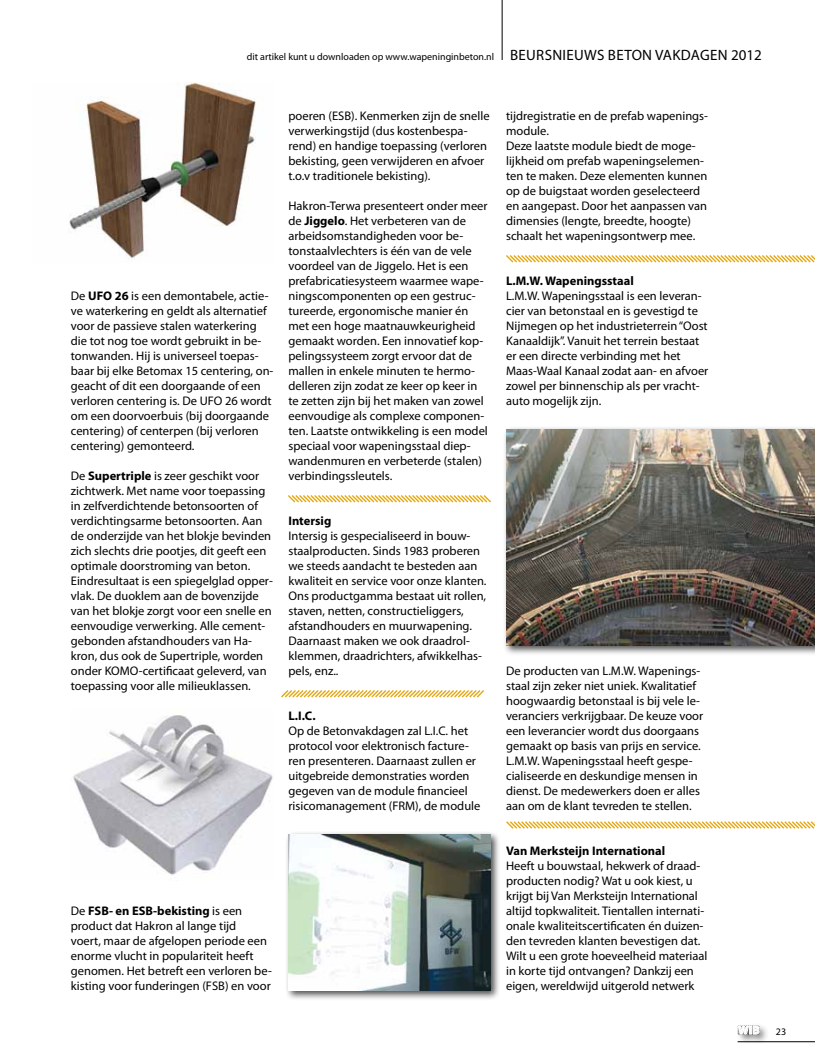
<style>
.page{position:relative;width:815px;height:1063px;background:#fff}
.page>*{position:absolute;margin:0;border:0;box-sizing:border-box;transform-origin:0 0}
.t1{font:12.5px/15px "Myriad Pro";color:#000}
.t2{font:700 12.5px "Myriad Pro";color:#000}
.t3{font:700 11.62px "Myriad Pro";color:#fff}
.t4{font:10px "Myriad Pro";color:#000}
.s1{font-size:15px}
.s2{font-weight:700}
</style>
<div class="page">
<hr style="left:738px;top:1041px;width:77px;height:1px;background:#000">
<div style="left:736px;top:1023px;width:33px;height:22px;background:#000;opacity:.7"></div>
<svg style="left:738px;top:1023px;width:21px;height:15px"></svg>
<hr style="left:502px;top:0;width:1px;height:60px;background:#000">
<svg style="left:506px;top:821px;width:309px;height:8px"></svg>
<img style="left:73px;top:715px;width:200px;height:160px">
<img style="left:69px;top:82px;width:187px;height:176px">
<svg style="left:288px;top:495px;width:203px;height:8px"></svg>
<svg style="left:281px;top:690px;width:203px;height:8px"></svg>
<div style="left:503px;top:426px;width:312px;height:230px;background:#000;opacity:.7"></div>
<img style="left:506px;top:429px;width:309px;height:216px">
<svg style="left:506px;top:255px;width:309px;height:8px"></svg>
<div style="left:285px;top:831px;width:216px;height:169px;background:#000;opacity:.7"></div>
<img style="left:288px;top:834px;width:203px;height:156px">
<p class="t4" style="left:247px;top:50px;width:516px">dit artikel kunt u downloaden op www.wapeninginbeton.nl <span class="s1">BEURSNIEUWS BETON VAKDAGEN 2012</span></p>
<p class="t1" style="left:71px;top:288px;width:204px">De <span class="s2">UFO 26</span> is een demontabele, actie&shy;ve waterkering en geldt als alternatief voor de passieve stalen waterkering die tot nog toe wordt gebruikt in be&shy;tonwanden. Hij is universeel toepas&shy;baar bij elke Betomax 15 centering, on&shy;geacht of dit een doorgaande of een verloren centering is. De UFO 26 wordt om een doorvoerbuis (bij doorgaande centering) of centerpen (bij verloren centering) gemonteerd.</p>
<p class="t1" style="left:71px;top:468px;width:203px">De <span class="s2">Supertriple</span> is zeer geschikt voor zichtwerk. Met name voor toepassing in zelfverdichtende betonsoorten of verdichtingsarme betonsoorten. Aan de onderzijde van het blokje bevinden zich slechts drie pootjes, dit geeft een optimale doorstroming van beton.<br>Eindresultaat is een spiegelglad opper&shy;vlak. De duoklem aan de bovenzijde van het blokje zorgt voor een snelle en eenvoudige verwerking. Alle cement&shy;gebonden afstandhouders van Ha&shy;kron, dus ook de Supertriple, worden onder KOMO-certificaat geleverd, van toepassing voor alle milieuklassen.</p>
<p class="t1" style="left:288px;top:108px;width:203px">poeren (ESB). Kenmerken zijn de snelle verwerkingstijd (dus kostenbespa&shy;rend) en handige toepassing (verloren bekisting, geen verwijderen en afvoer t.o.v traditionele bekisting).</p>
<p class="t1" style="left:288px;top:198px;width:201px">Hakron-Terwa presenteert onder meer de <span class="s2">Jiggelo</span>. Het verbeteren van de arbeidsomstandigheden voor be&shy;tonstaalvlechters is één van de vele voordeel van de Jiggelo. Het is een prefabricatiesysteem waarmee wape&shy;ningscomponenten op een gestruc&shy;tureerde, ergonomische manier én met een hoge maatnauwkeurigheid gemaakt worden. Een innovatief kop&shy;pelingssysteem zorgt ervoor dat de mallen in enkele minuten te hermo&shy;delleren zijn zodat ze keer op keer in te zetten zijn bij het maken van zowel eenvoudige als complexe componen&shy;ten. Laatste ontwikkeling is een model speciaal voor wapeningsstaal diep&shy;wandenmuren en verbeterde (stalen) verbindingssleutels.</p>
<p class="t2" style="left:288px;top:513px;width:44px">Intersig</p>
<p class="t1" style="left:288px;top:528px;width:200px">Intersig is gespecialiseerd in bouw&shy;staalproducten. Sinds 1983 proberen we steeds aandacht te besteden aan kwaliteit en service voor onze klanten.<br>Ons productgamma bestaat uit rollen, staven, netten, constructieliggers, afstandhouders en muurwapening.<br>Daarnaast maken we ook draadrol&shy;klemmen, draadrichters, afwikkelhas&shy;pels, enz..</p>
<p class="t2" style="left:288px;top:708px;width:29px">L.I.C.</p>
<p class="t1" style="left:288px;top:723px;width:193px">Op de Betonvakdagen zal L.I.C. het protocol voor elektronisch facture&shy;ren presenteren. Daarnaast zullen er uitgebreide demonstraties worden gegeven van de module financieel risicomanagement (FRM), de module</p>
<p class="t1" style="left:71px;top:903px;width:203px">De <span class="s2">FSB- en ESB-bekisting</span> is een product dat Hakron al lange tijd<br>voert, maar de afgelopen periode een enorme vlucht in populariteit heeft genomen. Het betreft een verloren be&shy;kisting voor funderingen (FSB) en voor</p>
<p class="t1" style="left:506px;top:108px;width:203px">tijdregistratie en de prefab wapenings&shy;module.<br>Deze laatste module biedt de moge&shy;lijkheid om prefab wapeningselemen&shy;ten te maken. Deze elementen kunnen op de buigstaat worden geselecteerd en aangepast. Door het aanpassen van dimensies (lengte, breedte, hoogte) schaalt het wapeningsontwerp mee.</p>
<p class="t2" style="left:506px;top:273px;width:129px">L.M.W. Wapeningsstaal</p>
<p class="t1" style="left:506px;top:288px;width:204px">L.M.W. Wapeningsstaal is een leveran&shy;cier van betonstaal en is gevestigd te Nijmegen op het industrieterrein “Oost Kanaaldijk”. Vanuit het terrein bestaat er een directe verbinding met het Maas-Waal Kanaal zodat aan- en afvoer zowel per binnenschip als per vracht&shy;auto mogelijk zijn.</p>
<p class="t1" style="left:506px;top:663px;width:199px">De producten van L.M.W. Wapenings&shy;staal zijn zeker niet uniek. Kwalitatief hoogwaardig betonstaal is bij vele le&shy;veranciers verkrijgbaar. De keuze voor een leverancier wordt dus doorgaans gemaakt op basis van prijs en service.<br>L.M.W. Wapeningsstaal heeft gespe&shy;cialiseerde en deskundige mensen in dienst. De medewerkers doen er alles aan om de klant tevreden te stellen.</p>
<p class="t2" style="left:506px;top:843px;width:161px">Van Merksteijn International</p>
<p class="t1" style="left:506px;top:858px;width:203px">Heeft u bouwstaal, hekwerk of draad&shy;producten nodig? Wat u ook kiest, u krijgt bij Van Merksteijn International altijd topkwaliteit. Tientallen internati&shy;onale kwaliteitscertificaten én duizen&shy;den tevreden klanten bevestigen dat.<br>Wilt u een grote hoeveelheid materiaal in korte tijd ontvangen? Dankzij een eigen, wereldwijd uitgerold netwerk</p>
<p class="t3" style="left:738px;top:1023px;width:23px">WIB</p>
<p class="t4" style="left:776px;top:1025px;width:12px">23</p>
</div>
